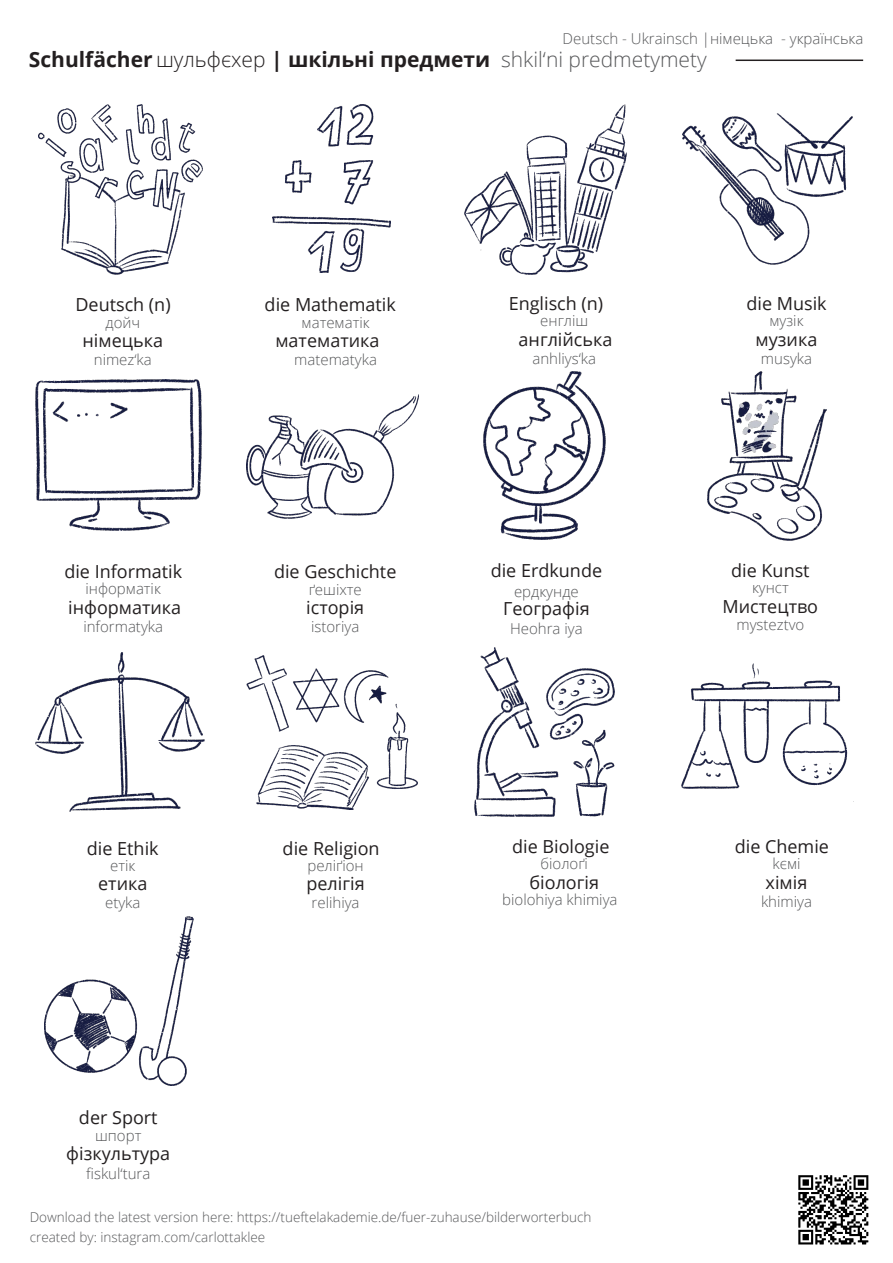
<style>
.page{position:relative;width:893px;height:1263px;background:#fff}
.page>*{position:absolute;margin:0;border:0;box-sizing:border-box;transform-origin:0 0}
.Überschrift{font:700 21px "Open Sans";color:#231f20}
.Text{font:18px "Open Sans";color:#231f20}
.Lautschrift{font:300 15px "Open Sans";color:#57585a}
.t1{font:300 13.5px "Open Sans";color:#57585a}
.s1{font-weight:300}
.s2{font-weight:300;color:#57585a}
</style>
<div class="page">
<hr style="left:736px;top:60px;width:127px;height:1px;background:#231f20">
<img style="left:798px;top:1175px;width:71px;height:70px">
<img style="left:38px;top:104px;width:164px;height:170px">
<img style="left:35px;top:653px;width:169px;height:158px">
<img style="left:36px;top:379px;width:166px;height:152px">
<img style="left:45px;top:916px;width:149px;height:169px">
<img style="left:273px;top:104px;width:117px;height:168px">
<img style="left:247px;top:655px;width:171px;height:155px">
<img style="left:246px;top:396px;width:172px;height:122px">
<img style="left:464px;top:104px;width:162px;height:170px">
<img style="left:682px;top:113px;width:170px;height:151px">
<img style="left:475px;top:647px;width:140px;height:170px">
<img style="left:682px;top:663px;width:166px;height:126px">
<img style="left:483px;top:371px;width:123px;height:169px">
<img style="left:707px;top:371px;width:120px;height:169px">
<p class="Lautschrift" style="left:563px;top:28px;width:302px">Deutsch - Ukrainsch |німецька - українська</p>
<p class="Überschrift" style="left:29px;top:45px;width:679px">Schulfächer <span class="s1">шульфєхер</span> | шкільні предмети <span class="s2">shkil‘ni predmetymety</span></p>
<p class="Text" style="left:75px;top:293px;width:97px">Deutsch (n)</p>
<p class="Lautschrift" style="left:105px;top:312px;width:36px">дойч</p>
<p class="Text" style="left:265px;top:293px;width:133px">die Mathematik</p>
<p class="Lautschrift" style="left:302px;top:312px;width:70px">математiк</p>
<p class="Text" style="left:83px;top:328px;width:82px">німецька</p>
<p class="Text" style="left:275px;top:328px;width:106px">математика</p>
<p class="Lautschrift" style="left:94px;top:349px;width:60px">nimez‘ka</p>
<p class="Lautschrift" style="left:294px;top:349px;width:84px">matematyka</p>
<p class="Text" style="left:509px;top:291px;width:96px">Englisch (n)</p>
<p class="Text" style="left:746px;top:291px;width:82px">die Musik</p>
<p class="Lautschrift" style="left:540px;top:310px;width:50px">енглiш</p>
<p class="Lautschrift" style="left:769px;top:310px;width:36px">музiк</p>
<p class="Text" style="left:519px;top:327px;width:95px">англійська</p>
<p class="Text" style="left:756px;top:327px;width:63px">музика</p>
<p class="Lautschrift" style="left:532px;top:348px;width:65px">anhliys‘ka</p>
<p class="Lautschrift" style="left:761px;top:348px;width:53px">musyka</p>
<p class="Text" style="left:64px;top:559px;width:119px">die Informatik</p>
<p class="Text" style="left:274px;top:559px;width:124px">die Geschichte</p>
<p class="Text" style="left:491px;top:558px;width:113px">die Erdkunde</p>
<p class="Text" style="left:731px;top:558px;width:80px">die Kunst</p>
<p class="Lautschrift" style="left:86px;top:579px;width:77px">iнформатiк</p>
<p class="Lautschrift" style="left:309px;top:579px;width:55px">ґешiхте</p>
<p class="Text" style="left:68px;top:595px;width:115px">інформатика</p>
<p class="Lautschrift" style="left:83px;top:616px;width:81px">informatyka</p>
<p class="Text" style="left:306px;top:595px;width:59px">історія</p>
<p class="Lautschrift" style="left:311px;top:616px;width:50px">istoriya</p>
<p class="Lautschrift" style="left:514px;top:581px;width:66px">ердкунде</p>
<p class="Lautschrift" style="left:752px;top:577px;width:38px">кунст</p>
<p class="Text" style="left:503px;top:596px;width:88px">Географія</p>
<p class="Text" style="left:723px;top:594px;width:97px">Мистецтво</p>
<p class="Lautschrift" style="left:510px;top:618px;width:74px">Heohra iya</p>
<p class="Lautschrift" style="left:736px;top:615px;width:69px">mysteztvo</p>
<p class="Text" style="left:87px;top:836px;width:73px">die Ethik</p>
<p class="Lautschrift" style="left:110px;top:855px;width:27px">етiк</p>
<p class="Text" style="left:283px;top:836px;width:99px">die Religion</p>
<p class="Lautschrift" style="left:307px;top:855px;width:58px">релiґiон</p>
<p class="Text" style="left:98px;top:871px;width:51px">етика</p>
<p class="Text" style="left:306px;top:871px;width:60px">релігія</p>
<p class="Lautschrift" style="left:105px;top:892px;width:37px">etyka</p>
<p class="Lautschrift" style="left:312px;top:892px;width:49px">relihiya</p>
<p class="Text" style="left:512px;top:834px;width:99px">die Biologie</p>
<p class="Text" style="left:735px;top:834px;width:96px">die Chemie</p>
<p class="Lautschrift" style="left:541px;top:854px;width:49px">бiолоґi</p>
<p class="Lautschrift" style="left:772px;top:854px;width:30px">kємi</p>
<p class="Text" style="left:529px;top:870px;width:71px">біологія</p>
<p class="Text" style="left:766px;top:870px;width:43px">хімія</p>
<p class="Lautschrift" style="left:502px;top:890px;width:117px">biolohiya khimiya</p>
<p class="Lautschrift" style="left:761px;top:891px;width:52px">khimiya</p>
<p class="Text" style="left:79px;top:1105px;width:80px">der Sport</p>
<p class="Lautschrift" style="left:95px;top:1126px;width:48px">шпорт</p>
<p class="Text" style="left:66px;top:1141px;width:105px">фізкультура</p>
<p class="Lautschrift" style="left:86px;top:1163px;width:66px">fiskul‘tura</p>
<p class="t1" style="left:30px;top:1208px;width:563px">Download the latest version here: https://tueftelakademie.de/fuer-zuhause/bilderworterbuch</p>
<p class="t1" style="left:30px;top:1227px;width:237px">created by: instagram.com/carlottaklee</p>
</div>
